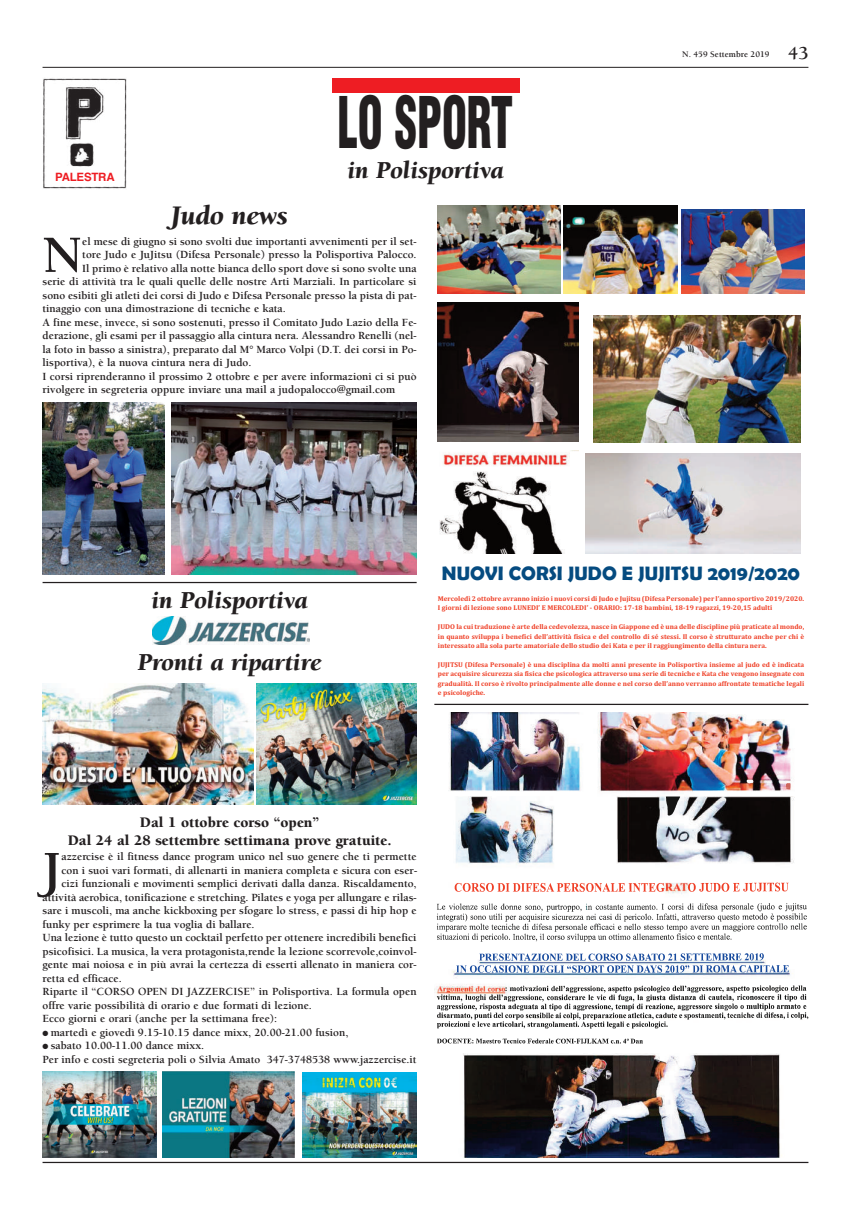
<style>
.page{position:relative;width:851px;height:1205px;background:#fff}
.page>*{position:absolute;margin:0;border:0;box-sizing:border-box;transform-origin:0 0}
.t1{font:900 condensed 69.38px "Helvetica";color:#231f20;scale:.64 1}
.t2{font:700 53.75px "Berkeley";color:#231f20}
.t3{font:italic 900 27.5px "Berkeley";color:#231f20}
.t4{font:italic 900 25px "Berkeley";color:#231f20}
.t5{font:700 19.62px "Berlin Sans FB Demi";color:#054b80}
.t6{font:900 15px/18px "Berkeley";color:#231f20;text-align:center}
.t7{font:700 11.5px "Helvetica";letter-spacing:-.015em;color:#ee1d23}
.t8{font:700 11.25px/13.5px "Berkeley";color:#231f20}
.t9{font:700 8.75px "Berkeley";color:#231f20}
.t10{font:700 7px/9.4px "Cambria";color:#ef3e25;text-align:justify}
.s1{font-size:18.75px}
</style>
<div class="page">
<hr style="left:43px;top:67px;width:765px;height:1px;background:#231f20">
<hr style="left:43px;top:1162px;width:765px;height:1px;background:#231f20">
<img style="left:438px;top:205px;width:122px;height:89px">
<img style="left:563px;top:205px;width:114px;height:88px">
<img style="left:681px;top:209px;width:123px;height:85px">
<img style="left:438px;top:302px;width:140px;height:140px">
<img style="left:593px;top:315px;width:207px;height:127px">
<img style="left:439px;top:450px;width:139px;height:103px">
<img style="left:585px;top:453px;width:215px;height:100px">
<img style="left:463px;top:1054px;width:319px;height:103px">
<img style="left:434px;top:712px;width:357px;height:281px">
<svg style="left:677px;top:730px;width:4px;height:3px"></svg>
<svg style="left:785px;top:784px;width:6px;height:6px"></svg>
<img style="left:436px;top:796px;width:372px;height:248px">
<img style="left:454px;top:882px;width:334px;height:9px">
<img style="left:436px;top:904px;width:370px;height:38px">
<img style="left:457px;top:953px;width:331px;height:19px">
<svg style="left:688px;top:775px;width:4px;height:13px"></svg>
<svg style="left:746px;top:779px;width:7px;height:5px"></svg>
<img style="left:152px;top:616px;width:157px;height:28px">
<img style="left:162px;top:1072px;width:132px;height:85px">
<div style="left:299px;top:1072px;width:117px;height:85px;background:linear-gradient(to bottom,#fff,#fff)"></div>
<img style="left:303px;top:1072px;width:113px;height:85px">
<svg style="left:43px;top:1071px;width:114px;height:87px"></svg>
<img style="left:43px;top:1072px;width:113px;height:85px">
<img style="left:256px;top:684px;width:160px;height:120px">
<img style="left:43px;top:684px;width:210px;height:120px">
<img style="left:43px;top:402px;width:122px;height:172px">
<img style="left:172px;top:402px;width:244px;height:172px">
<img style="left:43px;top:78px;width:84px;height:111px">
<div style="left:331px;top:78px;width:188px;height:14px;background:#ee1d23"></div>
<hr style="left:43px;top:582px;width:373px;height:1px;background:#231f20">
<hr style="left:434px;top:704px;width:374px;height:1px;background:#231f20">
<p class="t7" style="left:55px;top:170px;width:61px">PALESTRA</p>
<h3 class="t3" style="left:171px;top:205px;width:118px">Judo news</h3>
<h1 class="t1" style="left:338px;top:96px;width:276px">LO SPORT</h1>
<h3 class="t4" style="left:347px;top:160px;width:158px">in Polisportiva</h3>
<h2 class="t2" style="left:43px;top:234px;width:41px">N</h2>
<p class="t8" style="left:82px;top:235px;width:336px">el mese di giugno si sono svolti due importanti avvenimenti per il set-</p>
<p class="t8" style="left:82px;top:249px;width:336px">tore Judo e JuJitsu (Difesa Personale) presso la Polisportiva Palocco.</p>
<p class="t8" style="left:82px;top:262px;width:336px">Il primo è relativo alla notte bianca dello sport dove si sono svolte una</p>
<p class="t8" style="left:43px;top:276px;width:375px">serie di attività tra le quali quelle delle nostre Arti Marziali. In particolare si</p>
<p class="t8" style="left:43px;top:289px;width:375px">sono esibiti gli atleti dei corsi di Judo e Difesa Personale presso la pista di pat-</p>
<p class="t8" style="left:43px;top:303px;width:245px">tinaggio con una dimostrazione di tecniche e kata.</p>
<p class="t8" style="left:43px;top:316px;width:375px">A fine mese, invece, si sono sostenuti, presso il Comitato Judo Lazio della Fe-</p>
<p class="t8" style="left:43px;top:330px;width:375px">derazione, gli esami per il passaggio alla cintura nera. Alessandro Renelli (nel-</p>
<p class="t8" style="left:43px;top:343px;width:375px">la foto in basso a sinistra), preparato dal M° Marco Volpi (D.T. dei corsi in Po-</p>
<p class="t8" style="left:43px;top:357px;width:210px">lisportiva), è la nuova cintura nera di Judo.</p>
<p class="t8" style="left:43px;top:370px;width:375px">I corsi riprenderanno il prossimo 2 ottobre e per avere informazioni ci si può</p>
<p class="t8" style="left:43px;top:384px;width:354px">rivolgere in segreteria oppure inviare una mail a judopalocco@gmail.com</p>
<p class="t9" style="left:682px;top:51px;width:128px">N. 459 Settembre 2019 <span class="s1">43</span></p>
<h3 class="t4" style="left:151px;top:590px;width:158px">in Polisportiva</h3>
<h3 class="t4" style="left:138px;top:653px;width:185px">Pronti a ripartire</h3>
<h3 class="t5" style="left:442px;top:561px;width:359px">NUOVI CORSI JUDO E JUJITSU 2019/2020</h3>
<p class="t10" style="left:438px;top:593px;width:368px">Mercoledì 2 ottobre avranno inizio i nuovi corsi di Judo e Jujitsu (Difesa Personale) per l’anno sportivo 2019/2020.<br>I giorni di lezione sono LUNEDI’ E MERCOLEDI’ - ORARIO: 17-18 bambini, 18-19 ragazzi, 19-20,15 adulti</p>
<p class="t10" style="left:438px;top:622px;width:368px">JUDO la cui traduzione è arte della cedevolezza, nasce in Giappone ed è una delle discipline più praticate al mondo, in quanto sviluppa i benefici dell’attività fisica e del controllo di sé stessi. Il corso è strutturato anche per chi è interessato alla sola parte amatoriale dello studio dei Kata e per il raggiungimento della cintura nera.</p>
<p class="t10" style="left:438px;top:659px;width:368px">JUJITSU (Difesa Personale) è una disciplina da molti anni presente in Polisportiva insieme al judo ed è indicata per acquisire sicurezza sia fisica che psicologica attraverso una serie di tecniche e Kata che vengono insegnate con gradualità. Il corso è rivolto principalmente alle donne e nel corso dell’anno verranno affrontate tematiche legali e psicologiche.</p>
<h3 class="t6" style="left:68px;top:814px;width:325px">Dal 1 ottobre corso “open”<br>Dal 24 al 28 settembre settimana prove gratuite.</h3>
<h2 class="t2" style="left:43px;top:849px;width:20px">J</h2>
<p class="t8" style="left:61px;top:851px;width:356px">azzercise è il fitness dance program unico nel suo genere che ti permette</p>
<p class="t8" style="left:61px;top:864px;width:357px">con i suoi vari formati, di allenarti in maniera completa e sicura con eser-</p>
<p class="t8" style="left:61px;top:878px;width:356px">cizi funzionali e movimenti semplici derivati dalla danza. Riscaldamento,</p>
<p class="t8" style="left:43px;top:891px;width:375px">attività aerobica, tonificazione e stretching. Pilates e yoga per allungare e rilas-</p>
<p class="t8" style="left:43px;top:905px;width:375px">sare i muscoli, ma anche kickboxing per sfogare lo stress, e passi di hip hop e</p>
<p class="t8" style="left:43px;top:918px;width:213px">funky per esprimere la tua voglia di ballare.</p>
<p class="t8" style="left:43px;top:932px;width:375px">Una lezione è tutto questo un cocktail perfetto per ottenere incredibili benefici</p>
<p class="t8" style="left:43px;top:945px;width:375px">psicofisici. La musica, la vera protagonista,rende la lezione scorrevole,coinvol-</p>
<p class="t8" style="left:43px;top:959px;width:375px">gente mai noiosa e in più avrai la certezza di esserti allenato in maniera cor-</p>
<p class="t8" style="left:43px;top:972px;width:81px">retta ed efficace.</p>
<p class="t8" style="left:43px;top:986px;width:375px">Riparte il “CORSO OPEN DI JAZZERCISE” in Polisportiva. La formula open</p>
<p class="t8" style="left:43px;top:999px;width:271px">offre varie possibilità di orario e due formati di lezione.</p>
<p class="t8" style="left:43px;top:1013px;width:236px">Ecco giorni e orari (anche per la settimana free):</p>
<p class="t8" style="left:43px;top:1026px;width:307px">● martedì e giovedì 9.15-10.15 dance mixx, 20.00-21.00 fusion,</p>
<p class="t8" style="left:43px;top:1040px;width:375px">● sabato 10.00-11.00 dance mixx.<br>Per info e costi segreteria poli o Silvia Amato 347-3748538 www.jazzercise.it</p>
</div>
